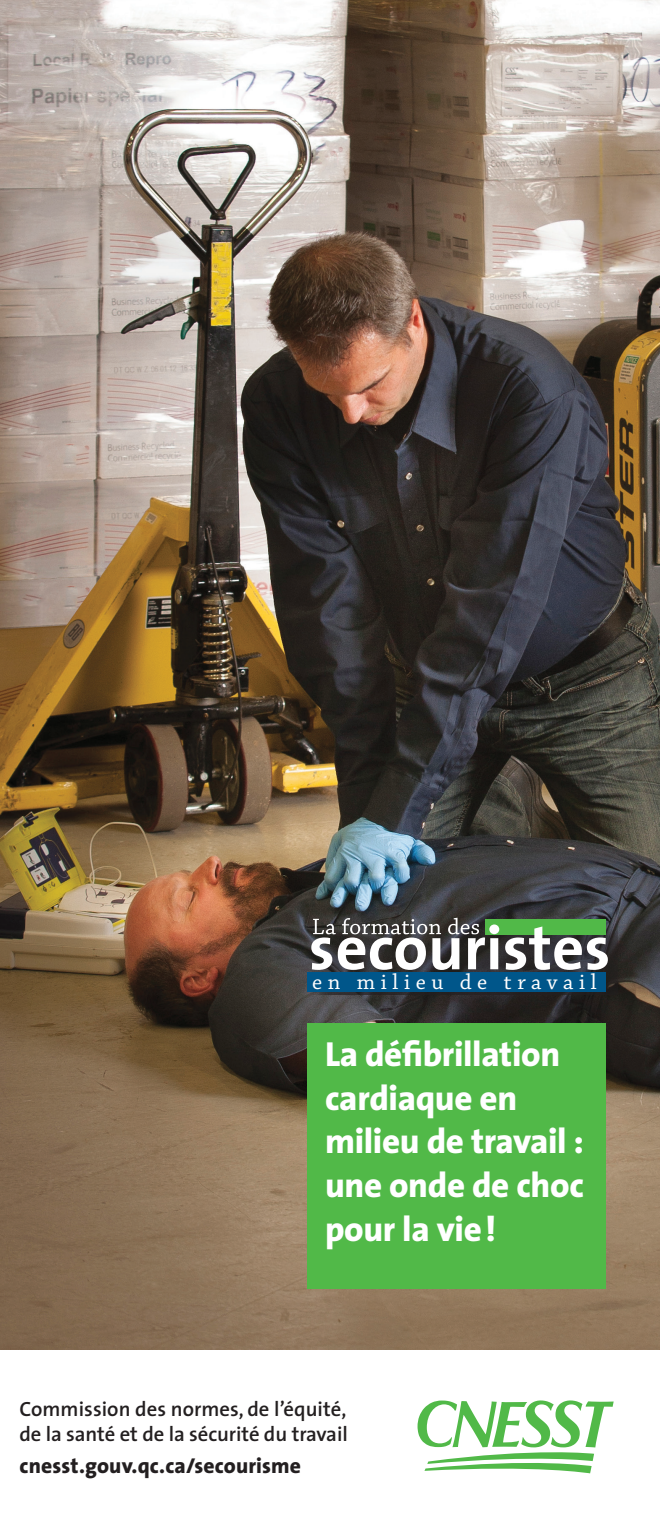
<style>
.page{position:relative;width:660px;height:1530px;background:#fff}
.page>*{position:absolute;margin:0;border:0;box-sizing:border-box;transform-origin:0 0}
.t1{font:800 35px/43.8px "The Sans";letter-spacing:-.01em;color:#fff}
.t2{font:22.75px "Chaparral Pro";letter-spacing:.25em;color:#fff}
.t3{font:800 21.5px "The Sans";letter-spacing:.005em;color:#231f20}
.t4{font:600 20.75px/24.8px "The Sans";letter-spacing:-.005em;color:#231f20}
</style>
<div class="page">
<img style="left:0;top:0;width:660px;height:1349px">
<div style="left:308px;top:1023px;width:298px;height:265px;background:#51b948"></div>
<div style="left:307px;top:918px;width:311px;height:77px;background:#231f20;opacity:.75"></div>
<div style="left:485px;top:919px;width:121px;height:16px;background:#51b948"></div>
<svg style="left:505px;top:926px;width:103px;height:44px"></svg>
<div style="left:308px;top:972px;width:298px;height:19px;background:#00568a"></div>
<svg style="left:311px;top:918px;width:188px;height:52px"></svg>
<svg style="left:418px;top:1400px;width:196px;height:73px"></svg>
<p class="t2" style="left:312px;top:969px;width:286px">en milieu de travail</p>
<p class="t1" style="left:325px;top:1031px;width:260px">La défibrillation cardiaque en milieu de travail : une onde de choc pour la vie!</p>
<p class="t4" style="left:20px;top:1396px;width:330px">Commission des normes, de l’équité, de la santé et de la sécurité du travail</p>
<p class="t3" style="left:20px;top:1448px;width:283px">cnesst.gouv.qc.ca/secourisme</p>
</div>
